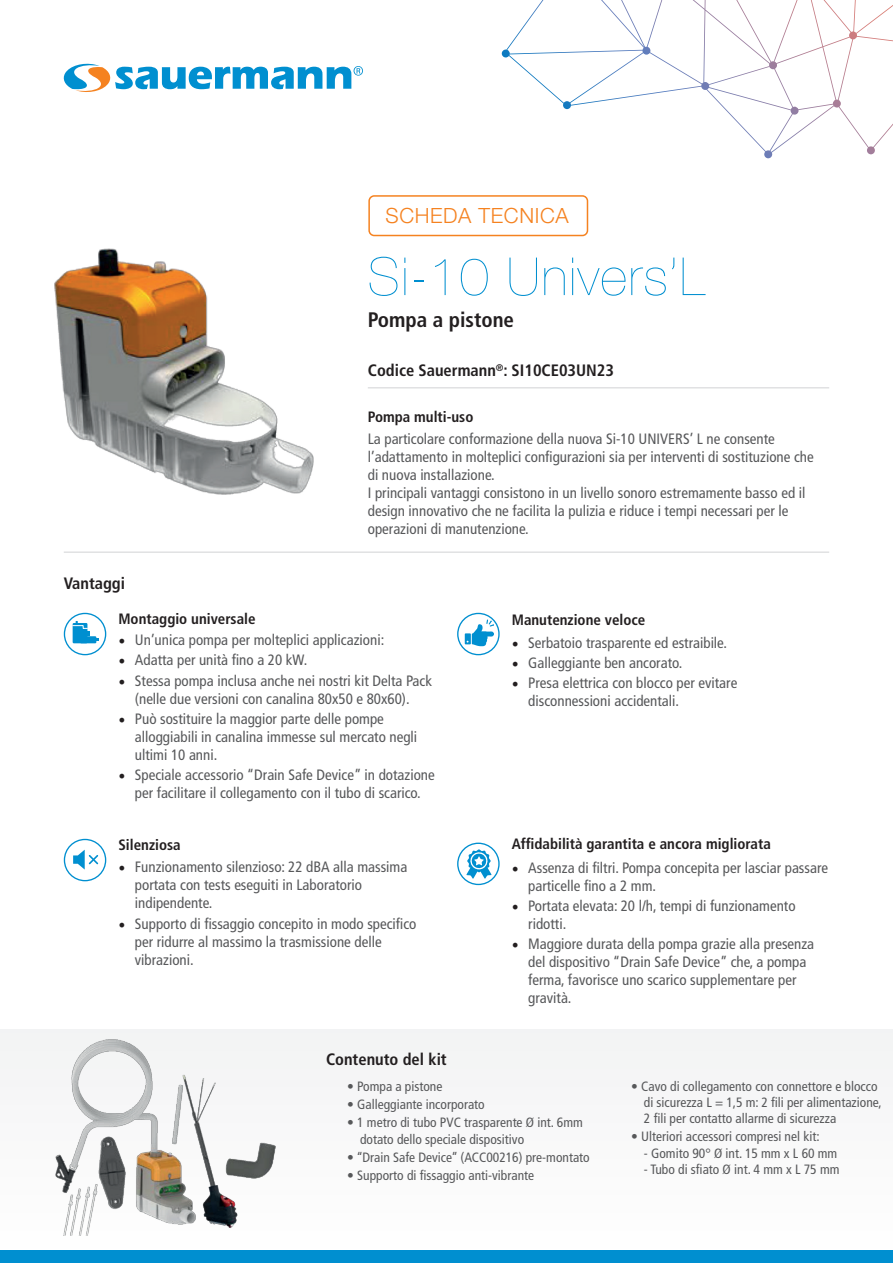
<style>
.page{position:relative;width:893px;height:1263px;background:#fff}
.page>*{position:absolute;margin:0;border:0;box-sizing:border-box;transform-origin:0 0}
.t1{font:200 52.5px "Helvetica Neue LT Std";letter-spacing:.03em;color:#008fd0}
.t2{font:700 condensed 21px "Frutiger LT Std";color:#231f20}
.t3{font:300 21px "Helvetica Neue LT Std";letter-spacing:.03em;color:#f58220}
.t4{font:700 condensed 16.5px "Frutiger LT Std";color:#231f20}
.t5{font:condensed 15px/18px "Frutiger LT Std";color:#57585a}
.t6{font:700 condensed 15px "Frutiger LT Std";color:#231f20}
.t7{font:condensed 13.5px/16.2px "Frutiger LT Std";color:#57585a}
.s1{font-family:"Minion Pro";font-stretch:normal;font-size:18px;color:#231f20}
</style>
<div class="page">
<div style="left:0;top:1029px;width:893px;height:230px;background:#f8f8f9"></div>
<img style="left:55px;top:249px;width:259px;height:245px">
<svg style="left:64px;top:64px;width:299px;height:28px"></svg>
<div style="left:0;top:1251px;width:893px;height:12px;background:#008fd0"></div>
<hr style="left:64px;top:552px;width:765px;height:1px;background:#d1d2d4">
<hr style="left:368px;top:387px;width:461px;height:1px;background:#d1d2d4">
<div style="left:368px;top:195px;width:220px;height:41px;border:2px solid #f58220;border-radius:5px"></div>
<svg style="left:64px;top:613px;width:42px;height:42px"></svg>
<div style="left:64px;top:613px;width:42px;height:42px;border:1px solid #008fd0;border-radius:50%"></div>
<svg style="left:502px;top:0;width:391px;height:158px"></svg>
<div style="left:64px;top:839px;width:42px;height:42px;border:1px solid #008fd0;border-radius:50%"></div>
<svg style="left:73px;top:850px;width:26px;height:19px"></svg>
<img style="left:55px;top:1040px;width:220px;height:195px">
<div style="left:73px;top:623px;width:14px;height:20px;background:#008fd0"></div>
<div style="left:80px;top:636px;width:16px;height:7px;background:#008fd0"></div>
<svg style="left:72px;top:621px;width:26px;height:20px"></svg>
<svg style="left:458px;top:843px;width:41px;height:41px"></svg>
<div style="left:457px;top:842px;width:43px;height:43px;border:1px solid #008fd0;border-radius:50%"></div>
<svg style="left:466px;top:849px;width:25px;height:30px"></svg>
<svg style="left:458px;top:613px;width:41px;height:42px"></svg>
<div style="left:457px;top:613px;width:43px;height:42px;border:1px solid #008fd0;border-radius:50%"></div>
<svg style="left:465px;top:619px;width:29px;height:27px"></svg>
<p class="t3" style="left:385px;top:203px;width:185px">SCHEDA TECNICA</p>
<p class="t4" style="left:64px;top:574px;width:63px">Vantaggi</p>
<p class="t1" style="left:368px;top:246px;width:339px">Si-10 Univers’L</p>
<p class="t2" style="left:368px;top:307px;width:148px">Pompa a pistone</p>
<p class="t4" style="left:368px;top:361px;width:248px">Codice Sauermann<sup>®</sup>: SI10CE03UN23</p>
<p class="t6" style="left:368px;top:407px;width:107px">Pompa multi-uso</p>
<p class="t5" style="left:368px;top:429px;width:409px">La particolare conformazione della nuova Si-10 UNIVERS’ L ne consente</p>
<p class="t5" style="left:368px;top:447px;width:447px">l’adattamento in molteplici configurazioni sia per interventi di sostituzione che</p>
<p class="t5" style="left:368px;top:465px;width:128px">di nuova installazione.</p>
<p class="t5" style="left:368px;top:483px;width:439px">I principali vantaggi consistono in un livello sonoro estremamente basso ed il</p>
<p class="t5" style="left:368px;top:501px;width:422px">design innovativo che ne facilita la pulizia e riduce i tempi necessari per le</p>
<p class="t5" style="left:368px;top:519px;width:163px">operazioni di manutenzione.</p>
<p class="t6" style="left:118px;top:610px;width:139px">Montaggio universale</p>
<p class="t5" style="left:118px;top:631px;width:267px"><span class="s1">•</span> Un’unica pompa per molteplici applicazioni:</p>
<p class="t5" style="left:118px;top:651px;width:191px"><span class="s1">•</span> Adatta per unità fino a 20 kW.</p>
<p class="t5" style="left:118px;top:671px;width:315px;text-align:center"><span class="s1">•</span> Stessa pompa inclusa anche nei nostri kit Delta Pack (nelle due versioni con canalina 80x50 e 80x60).</p>
<p class="t5" style="left:135px;top:710px;width:284px;text-indent:-16px"><span class="s1">•</span> Può sostituire la maggior parte delle pompe alloggiabili in canalina immesse sul mercato negli ultimi 10 anni.</p>
<p class="t5" style="left:118px;top:766px;width:318px;text-align:center"><span class="s1">•</span> Speciale accessorio “Drain Safe Device” in dotazione per facilitare il collegamento con il tubo di scarico.</p>
<p class="t6" style="left:118px;top:836px;width:64px">Silenziosa</p>
<p class="t5" style="left:135px;top:858px;width:274px;text-indent:-16px"><span class="s1">•</span> Funzionamento silenzioso: 22 dBA alla massima portata con tests eseguiti in Laboratorio indipendente.</p>
<p class="t5" style="left:135px;top:914px;width:283px;text-indent:-16px"><span class="s1">•</span> Supporto di fissaggio concepito in modo specifico per ridurre al massimo la trasmissione delle vibrazioni.</p>
<p class="t4" style="left:326px;top:1049px;width:122px">Contenuto del kit</p>
<p class="t6" style="left:512px;top:610px;width:135px">Manutenzione veloce</p>
<p class="t5" style="left:512px;top:634px;width:217px"><span class="s1">•</span> Serbatoio trasparente ed estraibile.</p>
<p class="t5" style="left:512px;top:654px;width:172px"><span class="s1">•</span> Galleggiante ben ancorato.</p>
<p class="t5" style="left:528px;top:674px;width:211px;text-indent:-16px"><span class="s1">•</span> Presa elettrica con blocco per evitare disconnessioni accidentali.</p>
<p class="t6" style="left:512px;top:835px;width:261px">Affidabilità garantita e ancora migliorata</p>
<p class="t5" style="left:528px;top:859px;width:301px;text-indent:-16px"><span class="s1">•</span> Assenza di filtri. Pompa concepita per lasciar passare particelle fino a 2 mm.</p>
<p class="t5" style="left:528px;top:897px;width:269px;text-indent:-16px"><span class="s1">•</span> Portata elevata: 20 l/h, tempi di funzionamento ridotti.</p>
<p class="t5" style="left:528px;top:935px;width:287px;text-indent:-16px"><span class="s1">•</span> Maggiore durata della pompa grazie alla presenza del dispositivo “Drain Safe Device” che, a pompa ferma, favorisce uno scarico supplementare per gravità.</p>
<p class="t7" style="left:347px;top:1078px;width:97px">• Pompa a pistone</p>
<p class="t7" style="left:347px;top:1096px;width:139px">• Galleggiante incorporato</p>
<p class="t7" style="left:360px;top:1114px;width:224px;text-indent:-13px">• 1 metro di tubo PVC trasparente Ø int. 6mm dotato dello speciale dispositivo</p>
<p class="t7" style="left:347px;top:1149px;width:244px">• ‘‘Drain Safe Device’’ (ACC00216) pre-montato</p>
<p class="t7" style="left:347px;top:1167px;width:188px">• Supporto di fissaggio anti-vibrante</p>
<p class="t7" style="left:644px;top:1078px;width:239px;text-indent:-13px">• Cavo di collegamento con connettore e blocco di sicurezza L = 1,5 m: 2 fili per alimentazione,<br>2 fili per contatto allarme di sicurezza</p>
<p class="t7" style="left:631px;top:1129px;width:190px">• Ulteriori accessori compresi nel kit:</p>
<p class="t7" style="left:644px;top:1145px;width:195px">- Gomito 90° Ø int. 15 mm x L 60 mm</p>
<p class="t7" style="left:644px;top:1161px;width:197px">- Tubo di sfiato Ø int. 4 mm x L 75 mm</p>
</div>
